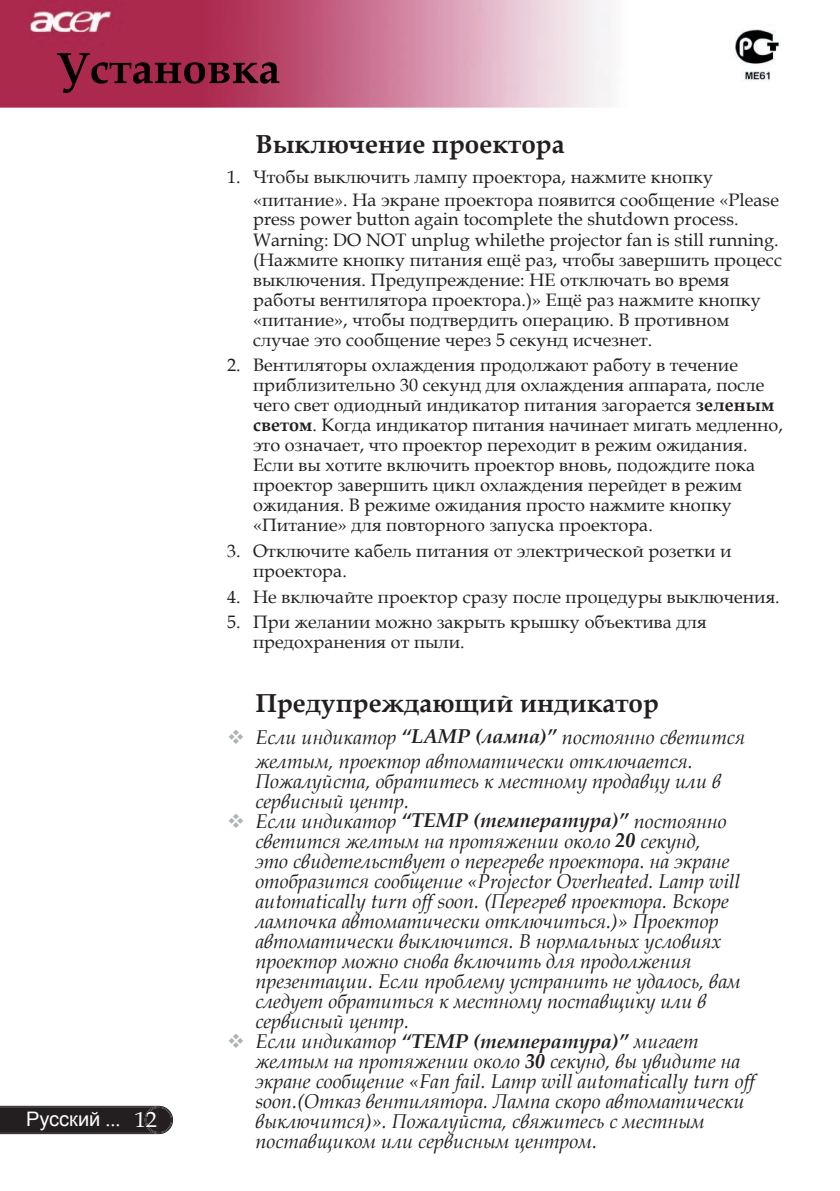
<style>
.page{position:relative;width:840px;height:1191px;background:#fff}
.page>*{position:absolute;margin:0;border:0;box-sizing:border-box;transform-origin:0 0}
.t1{font:700 26px "Book Antiqua";color:#231f20}
.t2{font:italic 20px/20px "Book Antiqua";color:#231f20}
.t3{font:20px "Arial";color:#fff}
.t4{font:18px/20px "Book Antiqua";letter-spacing:.005em;color:#231f20}
.s1{font-family:"Book Antiqua"}
.s2{font-family:"Book Antiqua";font-size:22px}
.s3{font-style:italic;font-size:20px}
.s4{font-weight:700}
.s5{color:#adb4b7}
</style>
<div class="page">
<img style="left:0;top:0;width:610px;height:108px">
<svg style="left:0;top:1105px;width:173px;height:29px;background:#312d2e"></svg>
<img style="left:735px;top:29px;width:45px;height:52px">
<img style="left:57px;top:53px;width:222px;height:40px">
<p class="t3" style="left:26px;top:1106px;width:132px">Русский <span class="s1">...</span> <span class="s2">12</span></p>
<h1 class="t1" style="left:255px;top:127px;width:311px">Выключение проектора</h1>
<p class="t4" style="left:253px;top:165px;width:527px;line-height:23px;text-indent:-26px">1. Чтобы выключить лампу проектора, нажмите кнопку «питание<span class="s3">»</span>. На экране проектора появится сообщение «Please</p>
<p class="t4" style="left:253px;top:209px;width:530px">press power button again tocomplete the shutdown process.<br>Warning: DO NOT unplug whilethe projector fan is still running. (Нажмите кнопку питания ещё раз, чтобы завершить процесс выключения. Предупреждение: НЕ отключать во время работы вентилятора проектора.)» Ещё раз нажмите кнопку «питание», чтобы подтвердить операцию. В противном случае это сообщение через 5 секунд исчезнет.</p>
<p class="t4" style="left:253px;top:355px;width:531px;text-indent:-26px">2. Вентиляторы охлаждения продолжают работу в течение приблизительно 30 секунд для охлаждения аппарата, после чего свет одиодный индикатор питания загорается <span class="s4">зеленым светом</span>. Когда индикатор питания начинает мигать медленно, это означает, что проектор переходит в режим ожидания.<br>Если вы хотите включить проектор вновь, подождите пока проектор завершить цикл охлаждения перейдет в режим ожидания. В режиме ожидания просто нажмите кнопку «Питание» для повторного запуска проектора.</p>
<p class="t4" style="left:253px;top:540px;width:479px;text-indent:-26px">3. Отключите кабель питания от электрической розетки и проектора.</p>
<p class="t4" style="left:227px;top:586px;width:554px">4. Не включайте проектор сразу после процедуры выключения.</p>
<p class="t4" style="left:253px;top:612px;width:454px;text-indent:-26px">5. При желании можно закрыть крышку объектива для предохранения от пыли.</p>
<h1 class="t1" style="left:255px;top:685px;width:405px">Предупреждающий индикатор</h1>
<p class="t2" style="left:255px;top:724px;width:491px;line-height:24px;text-indent:-28px"><span class="s5">❖</span> Если индикатор <span class="s4">“LAMP (лампа)”</span> постоянно светится желтым, проектор автоматически отключается.</p>
<p class="t2" style="left:255px;top:770px;width:467px">Пожалуйста, обратитесь к местному продавцу или в сервисный центр.</p>
<p class="t2" style="left:255px;top:810px;width:486px;text-indent:-28px"><span class="s5">❖</span> Если индикатор <span class="s4">“TEMP (температура)”</span> постоянно светится желтым на протяжении около <span class="s4">20</span> секунд,<br>это свидетельствует о перегреве проектора. на экране отобразится сообщение «Projector Overheated. Lamp will automatically turn off soon. (Перегрев проектора. Вскоре лампочка автоматически отключиться.)» Проектор автоматически выключится. В нормальных условиях проектор можно снова включить для продолжения презентации. Если проблему устранить не удалось, вам следует обратиться к местному поставщику или в сервисный центр.</p>
<p class="t2" style="left:255px;top:1030px;width:500px;text-indent:-28px"><span class="s5">❖</span> Если индикатор <span class="s4">“TEMP (температура)”</span> мигает желтым на протяжении около <span class="s4">30</span> секунд, вы увидите на экране сообщение «Fan fail. Lamp will automatically turn off soon.(Отказ вентилятора. Лампа скоро автоматически выключится)». Пожалуйста, свяжитесь с местным поставщиком или сервисным центром.</p>
</div>
